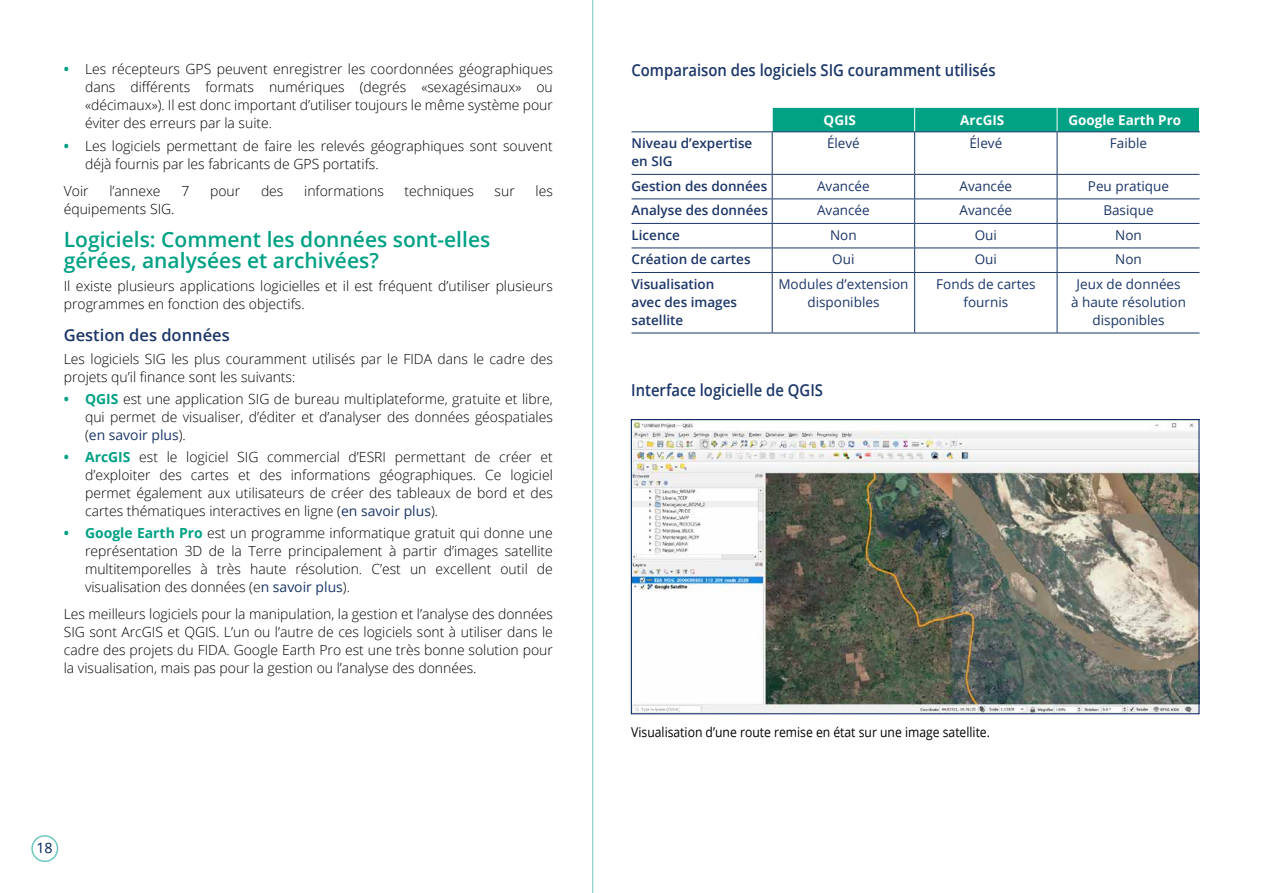
<style>
.page{position:relative;width:1263px;height:893px;background:#fff}
.page>*{position:absolute;margin:0;border:0;box-sizing:border-box;transform-origin:0 0}
.t1{font:600 21px/21px "Open Sans";color:#00a184}
.t2{font:600 16.5px "Open Sans";color:#1b3668;scale:.9 1}
.t3{font:600 16.5px "Open Sans";color:#1b3668}
.t4{font:300 13.95px/18px "Open Sans";color:#000;text-align:justify}
.t5{font:13.5px/18px "Open Sans";color:#1b3668;text-align:center}
.t6{font:600 13.5px/18px "Open Sans";color:#1b3668}
.t7{font:13.5px "Open Sans";color:#000;scale:.9 1}
.t8{font:700 13.5px "Open Sans";color:#fff}
.t9{font:13.5px "Open Sans";color:#00205c}
.s1{font-weight:700;color:#00a184}
.s2{font-weight:400;color:#1b3668}
</style>
<div class="page">
<hr style="left:592px;top:0;width:1px;height:893px;background:#6cc8bf">
<div style="left:31px;top:835px;width:27px;height:27px;border:2px solid #6cc8bf;border-radius:50%"></div>
<div style="left:772px;top:107px;width:428px;height:24px;background:#00a184"></div>
<hr style="left:631px;top:131px;width:141px;height:1px;background:#1b3668">
<hr style="left:772px;top:131px;width:143px;height:1px;background:#1b3668">
<hr style="left:915px;top:131px;width:142px;height:1px;background:#1b3668">
<hr style="left:1057px;top:131px;width:143px;height:1px;background:#1b3668">
<hr style="left:631px;top:174px;width:141px;height:1px;background:#1b3668">
<hr style="left:772px;top:174px;width:143px;height:1px;background:#1b3668">
<hr style="left:915px;top:174px;width:142px;height:1px;background:#1b3668">
<hr style="left:1057px;top:174px;width:142px;height:1px;background:#1b3668">
<hr style="left:631px;top:199px;width:141px;height:1px;background:#1b3668">
<hr style="left:772px;top:199px;width:143px;height:1px;background:#1b3668">
<hr style="left:915px;top:199px;width:142px;height:1px;background:#1b3668">
<hr style="left:1057px;top:199px;width:142px;height:1px;background:#1b3668">
<hr style="left:631px;top:223px;width:141px;height:1px;background:#1b3668">
<hr style="left:772px;top:223px;width:143px;height:1px;background:#1b3668">
<hr style="left:915px;top:223px;width:142px;height:1px;background:#1b3668">
<hr style="left:1057px;top:223px;width:142px;height:1px;background:#1b3668">
<hr style="left:631px;top:248px;width:141px;height:1px;background:#1b3668">
<hr style="left:772px;top:248px;width:143px;height:1px;background:#1b3668">
<hr style="left:915px;top:248px;width:142px;height:1px;background:#1b3668">
<hr style="left:1057px;top:248px;width:142px;height:1px;background:#1b3668">
<hr style="left:631px;top:272px;width:141px;height:1px;background:#1b3668">
<hr style="left:772px;top:272px;width:143px;height:1px;background:#1b3668">
<hr style="left:915px;top:272px;width:142px;height:1px;background:#1b3668">
<hr style="left:1057px;top:272px;width:142px;height:1px;background:#1b3668">
<hr style="left:631px;top:333px;width:141px;height:1px;background:#1b3668">
<hr style="left:772px;top:333px;width:143px;height:1px;background:#1b3668">
<hr style="left:915px;top:333px;width:142px;height:1px;background:#1b3668">
<hr style="left:1057px;top:333px;width:142px;height:1px;background:#1b3668">
<hr style="left:772px;top:132px;width:1px;height:42px;background:#1b3668">
<hr style="left:914px;top:132px;width:1px;height:42px;background:#1b3668">
<hr style="left:1057px;top:132px;width:1px;height:42px;background:#1b3668">
<svg style="left:772px;top:175px;width:1px;height:97px"></svg>
<svg style="left:914px;top:175px;width:1px;height:97px"></svg>
<svg style="left:1057px;top:175px;width:1px;height:97px"></svg>
<hr style="left:772px;top:273px;width:1px;height:60px;background:#1b3668">
<hr style="left:914px;top:273px;width:1px;height:60px;background:#1b3668">
<hr style="left:1057px;top:273px;width:1px;height:60px;background:#1b3668">
<img style="left:633px;top:421px;width:564px;height:291px">
<div style="left:631px;top:419px;width:568px;height:295px;border:1px solid #00205c"></div>
<p class="t4" style="left:85px;top:60px;width:469px;text-indent:-21px"><span class="s1">•</span> Les récepteurs GPS peuvent enregistrer les coordonnées géographiques dans différents formats numériques (degrés «sexagésimaux» ou «décimaux»). Il est donc important d’utiliser toujours le même système pour éviter des erreurs par la suite.</p>
<p class="t4" style="left:85px;top:136px;width:469px;text-indent:-21px"><span class="s1">•</span> Les logiciels permettant de faire les relevés géographiques sont souvent déjà fournis par les fabricants de GPS portatifs.</p>
<p class="t4" style="left:64px;top:181px;width:26px">Voir</p>
<p class="t4" style="left:109px;top:181px;width:53px">l’annexe</p>
<p class="t4" style="left:181px;top:181px;width:9px">7</p>
<p class="t4" style="left:210px;top:181px;width:32px">pour</p>
<p class="t4" style="left:261px;top:181px;width:24px">des</p>
<p class="t4" style="left:304px;top:181px;width:81px">informations</p>
<p class="t4" style="left:405px;top:181px;width:71px">techniques</p>
<p class="t4" style="left:495px;top:181px;width:22px">sur</p>
<p class="t4" style="left:535px;top:181px;width:19px">les</p>
<p class="t4" style="left:64px;top:199px;width:112px">équipements SIG.</p>
<h1 class="t1" style="left:64px;top:229px;width:428px">Logiciels: Comment les données sont-elles gérées, analysées et archivées?</h1>
<p class="t4" style="left:64px;top:276px;width:490px">Il existe plusieurs applications logicielles et il est fréquent d’utiliser plusieurs programmes en fonction des objectifs.</p>
<p class="t3" style="left:64px;top:324px;width:167px">Gestion des données</p>
<p class="t4" style="left:64px;top:349px;width:491px">Les logiciels SIG les plus couramment utilisés par le FIDA dans le cadre des projets qu’il finance sont les suivants:</p>
<p class="t4" style="left:85px;top:389px;width:469px;text-indent:-21px"><span class="s1">• QGIS</span> est une application SIG de bureau multiplateforme, gratuite et libre, qui permet de visualiser, d’éditer et d’analyser des données géospatiales (<span class="s2">en savoir plus</span>).</p>
<p class="t4" style="left:85px;top:448px;width:469px;text-indent:-21px"><span class="s1">• ArcGIS</span> est le logiciel SIG commercial d’ESRI permettant de créer et d’exploiter des cartes et des informations géographiques. Ce logiciel permet également aux utilisateurs de créer des tableaux de bord et des cartes thématiques interactives en ligne (<span class="s2">en savoir plus</span>).</p>
<p class="t4" style="left:85px;top:524px;width:469px;text-indent:-21px"><span class="s1">• Google Earth Pro</span> est un programme informatique gratuit qui donne une représentation 3D de la Terre principalement à partir d’images satellite multitemporelles à très haute résolution. C’est un excellent outil de visualisation des données (e<span class="s2">n savoir plus</span>).</p>
<p class="t4" style="left:64px;top:605px;width:491px">Les meilleurs logiciels pour la manipulation, la gestion et l’analyse des données SIG sont ArcGIS et QGIS. L’un ou l’autre de ces logiciels sont à utiliser dans le cadre des projets du FIDA. Google Earth Pro est une très bonne solution pour la visualisation, mais pas pour la gestion ou l’analyse des données.</p>
<p class="t9" style="left:36px;top:838px;width:17px">18</p>
<p class="t2" style="left:631px;top:59px;width:406px">Comparaison des logiciels SIG couramment utilisés</p>
<p class="t8" style="left:824px;top:110px;width:34px">QGIS</p>
<p class="t8" style="left:960px;top:110px;width:46px">ArcGIS</p>
<p class="t8" style="left:1068px;top:110px;width:114px">Google Earth Pro</p>
<p class="t6" style="left:631px;top:134px;width:122px">Niveau d’expertise en SIG</p>
<p class="t5" style="left:827px;top:134px;width:34px">Élevé</p>
<p class="t5" style="left:969px;top:134px;width:34px">Élevé</p>
<p class="t5" style="left:1110px;top:134px;width:39px">Faible</p>
<p class="t6" style="left:631px;top:176px;width:137px">Gestion des données</p>
<p class="t5" style="left:817px;top:176px;width:54px">Avancée</p>
<p class="t5" style="left:959px;top:176px;width:54px">Avancée</p>
<p class="t5" style="left:1088px;top:176px;width:83px">Peu pratique</p>
<p class="t6" style="left:631px;top:201px;width:138px">Analyse des données</p>
<p class="t5" style="left:817px;top:201px;width:54px">Avancée</p>
<p class="t5" style="left:959px;top:201px;width:54px">Avancée</p>
<p class="t5" style="left:1103px;top:201px;width:52px">Basique</p>
<p class="t6" style="left:631px;top:226px;width:50px">Licence</p>
<p class="t5" style="left:830px;top:225px;width:28px">Non</p>
<p class="t5" style="left:975px;top:225px;width:24px">Oui</p>
<p class="t5" style="left:1115px;top:225px;width:28px">Non</p>
<p class="t6" style="left:631px;top:250px;width:121px">Création de cartes</p>
<p class="t5" style="left:832px;top:250px;width:24px">Oui</p>
<p class="t5" style="left:975px;top:250px;width:24px">Oui</p>
<p class="t5" style="left:1115px;top:250px;width:28px">Non</p>
<p class="t6" style="left:631px;top:275px;width:107px">Visualisation avec des images satellite</p>
<p class="t5" style="left:778px;top:274px;width:131px">Modules d’extension disponibles</p>
<p class="t5" style="left:936px;top:274px;width:101px">Fonds de cartes fournis</p>
<p class="t5" style="left:1071px;top:274px;width:116px">Jeux de données<br>à haute résolution disponibles</p>
<p class="t2" style="left:631px;top:379px;width:215px">Interface logicielle de QGIS</p>
<p class="t7" style="left:631px;top:723px;width:400px">Visualisation d’une route remise en état sur une image satellite.</p>
</div>
